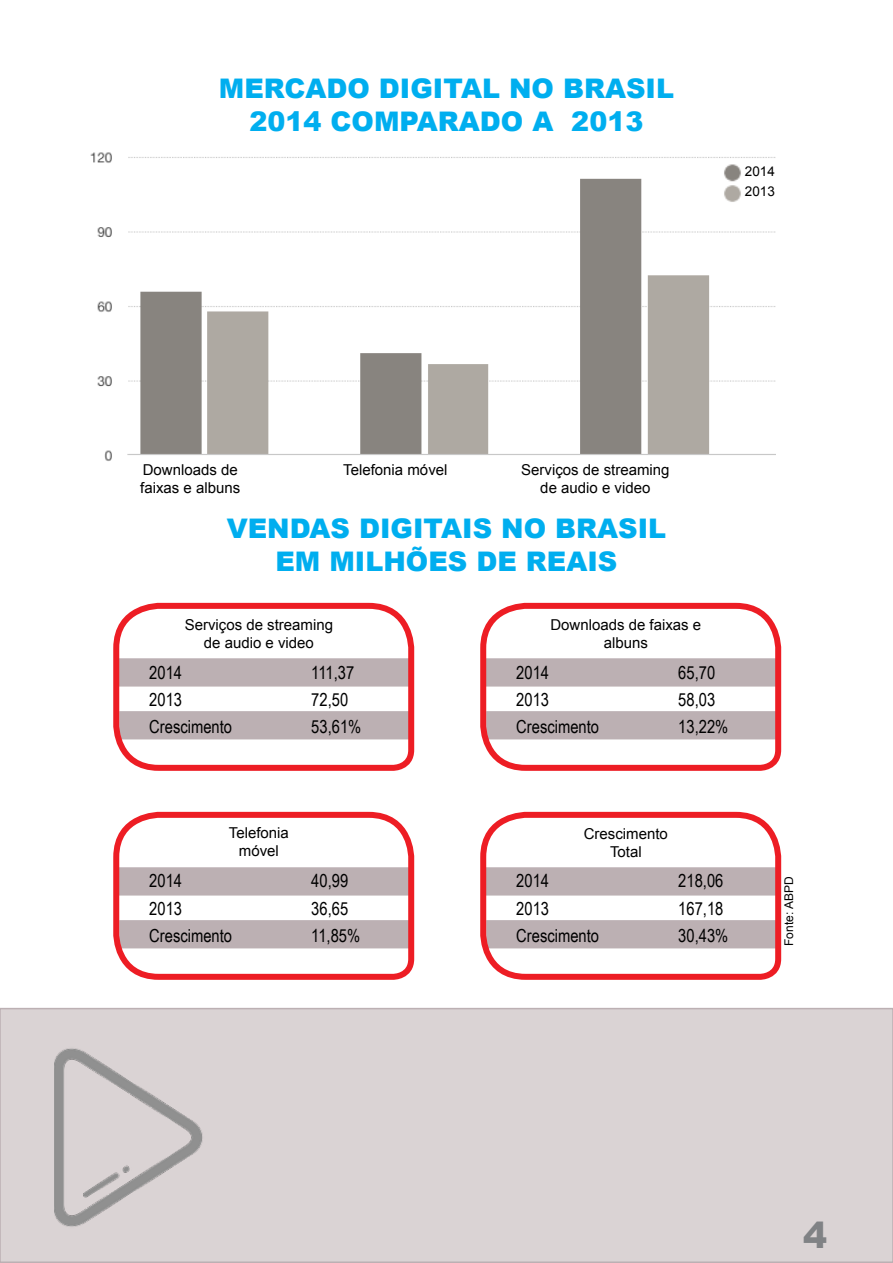
<style>
.page{position:relative;width:893px;height:1263px;background:#fff}
.page>*{position:absolute;margin:0;border:0;box-sizing:border-box;transform-origin:0 0}
.t1{font:900 36px "Arial";color:#808285}
.t2{font:900 27px/32.4px "Arial";color:#00aeef;text-align:center}
.t3{font:18px "Arial Narrow";color:#000}
.t4{font:15px/18px "Arial";color:#000;text-align:center}
.t5{font:13.5px/20.2px "Arial";color:#000}
.t6{font:12px "Arial";color:#000}
</style>
<div class="page">
<div style="left:0;top:1008px;width:893px;height:255px;background:#dad3d4;border:2px solid #bcb0b3"></div>
<img style="left:54px;top:1048px;width:149px;height:179px">
<img style="left:90px;top:152px;width:685px;height:309px">
<svg style="left:480px;top:811px;width:302px;height:169px"></svg>
<svg style="left:480px;top:602px;width:302px;height:169px"></svg>
<svg style="left:113px;top:602px;width:302px;height:169px"></svg>
<svg style="left:113px;top:811px;width:302px;height:169px"></svg>
<img style="left:720px;top:160px;width:23px;height:46px">
<h2 class="t2" style="left:219px;top:72px;width:457px">MERCADO DIGITAL NO BRASIL<br>2014 COMPARADO A 2013</h2>
<p class="t5" style="left:745px;top:161px;width:32px">2014<br>2013</p>
<p class="t4" style="left:140px;top:460px;width:102px;text-align:left">Downloads de faixas e albuns</p>
<p class="t4" style="left:343px;top:460px;width:106px">Telefonia móvel</p>
<p class="t4" style="left:521px;top:460px;width:150px">Serviços de streaming de audio e video</p>
<h2 class="t2" style="left:227px;top:512px;width:441px">VENDAS DIGITAIS NO BRASIL<br>EM MILHÕES DE REAIS</h2>
<p class="t4" style="left:185px;top:616px;width:150px">Serviços de streaming de audio e video</p>
<p class="t3" style="left:149px;top:659px;width:34px">2014</p>
<p class="t3" style="left:311px;top:659px;width:44px">111,37</p>
<p class="t3" style="left:149px;top:686px;width:34px">2013</p>
<p class="t3" style="left:311px;top:686px;width:38px">72,50</p>
<p class="t3" style="left:149px;top:713px;width:84px">Crescimento</p>
<p class="t3" style="left:311px;top:713px;width:52px">53,61%</p>
<p class="t4" style="left:229px;top:824px;width:62px">Telefonia móvel</p>
<p class="t3" style="left:149px;top:868px;width:34px">2014</p>
<p class="t3" style="left:311px;top:868px;width:38px">40,99</p>
<p class="t3" style="left:149px;top:895px;width:34px">2013</p>
<p class="t3" style="left:311px;top:895px;width:38px">36,65</p>
<p class="t3" style="left:149px;top:922px;width:84px">Crescimento</p>
<p class="t3" style="left:311px;top:922px;width:50px">11,85%</p>
<p class="t4" style="left:550px;top:616px;width:152px">Downloads de faixas e albuns</p>
<p class="t3" style="left:516px;top:659px;width:34px">2014</p>
<p class="t3" style="left:678px;top:659px;width:38px">65,70</p>
<p class="t3" style="left:516px;top:686px;width:34px">2013</p>
<p class="t3" style="left:678px;top:686px;width:38px">58,03</p>
<p class="t3" style="left:516px;top:713px;width:84px">Crescimento</p>
<p class="t3" style="left:678px;top:713px;width:52px">13,22%</p>
<p class="t4" style="left:584px;top:825px;width:86px">Crescimento<br>Total</p>
<p class="t3" style="left:516px;top:868px;width:34px">2014</p>
<p class="t3" style="left:678px;top:868px;width:47px">218,06</p>
<p class="t3" style="left:516px;top:895px;width:34px">2013</p>
<p class="t3" style="left:678px;top:895px;width:47px">167,18</p>
<p class="t3" style="left:516px;top:922px;width:84px">Crescimento</p>
<p class="t3" style="left:678px;top:922px;width:52px">30,43%</p>
<p class="t6" style="left:781px;top:946px;width:71px;rotate:-90deg">Fonte: ABPD</p>
<h1 class="t1" style="left:803px;top:1209px;width:26px">4</h1>
</div>
